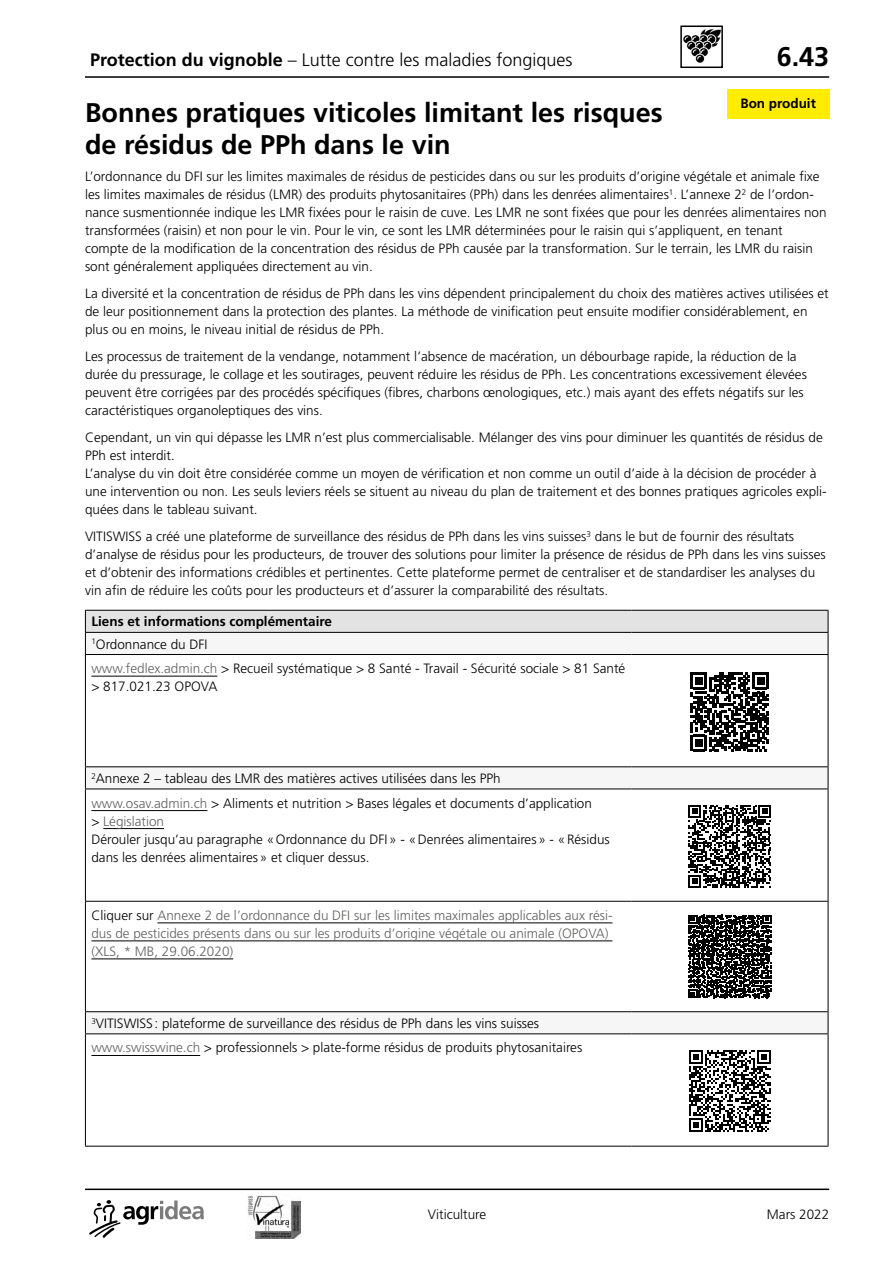
<style>
.page{position:relative;width:893px;height:1263px;background:#fff}
.page>*{position:absolute;margin:0;border:0;box-sizing:border-box;transform-origin:0 0}
.t1{font:700 27px/31.5px "Frutiger LT Pro";color:#000}
.t2{font:300 18px "Frutiger LT Pro";color:#000}
.t3{font:300 13.5px/18px "Frutiger LT Pro";color:#000}
.t4{font:300 13.5px/18px "Frutiger LT Pro";color:#626261}
.t5{font:700 13.5px/22.2px "Frutiger LT Pro";color:#000}
.s1{font-weight:700}
.s2{font-weight:300}
.s3{color:#626261}
.s4{color:#000}
</style>
<div class="page">
<hr style="left:85px;top:76px;width:744px;height:2px;background:#000">
<img style="left:683px;top:29px;width:37px;height:34px">
<div style="left:680px;top:26px;width:43px;height:42px;border:2px solid #000"></div>
<hr style="left:85px;top:1188px;width:744px;height:2px;background:#000">
<svg style="left:89px;top:1200px;width:115px;height:37px"></svg>
<div style="left:85px;top:610px;width:743px;height:22px;background:#e3e3e3"></div>
<svg style="left:86px;top:633px;width:742px;height:400px"></svg>
<hr style="left:85px;top:610px;width:546px;height:1px;background:#000">
<hr style="left:631px;top:610px;width:197px;height:1px;background:#000">
<hr style="left:85px;top:632px;width:546px;height:1px;background:#000">
<svg style="left:85px;top:611px;width:1px;height:43px"></svg>
<hr style="left:631px;top:632px;width:197px;height:1px;background:#000">
<svg style="left:828px;top:611px;width:1px;height:43px"></svg>
<hr style="left:85px;top:654px;width:546px;height:1px;background:#000">
<hr style="left:85px;top:655px;width:1px;height:111px;background:#000">
<hr style="left:631px;top:654px;width:197px;height:1px;background:#000">
<hr style="left:828px;top:655px;width:1px;height:111px;background:#000">
<hr style="left:85px;top:766px;width:546px;height:1px;background:#000">
<svg style="left:85px;top:767px;width:1px;height:21px"></svg>
<hr style="left:631px;top:766px;width:197px;height:1px;background:#000">
<svg style="left:828px;top:767px;width:1px;height:21px"></svg>
<hr style="left:85px;top:788px;width:546px;height:1px;background:#000">
<hr style="left:85px;top:789px;width:1px;height:112px;background:#000">
<hr style="left:631px;top:788px;width:197px;height:1px;background:#000">
<hr style="left:828px;top:789px;width:1px;height:112px;background:#000">
<hr style="left:85px;top:901px;width:546px;height:1px;background:#000">
<hr style="left:85px;top:902px;width:1px;height:109px;background:#000">
<hr style="left:631px;top:901px;width:197px;height:1px;background:#000">
<hr style="left:828px;top:902px;width:1px;height:109px;background:#000">
<hr style="left:85px;top:1011px;width:546px;height:1px;background:#000">
<svg style="left:85px;top:1012px;width:1px;height:21px"></svg>
<hr style="left:631px;top:1011px;width:197px;height:1px;background:#000">
<svg style="left:828px;top:1012px;width:1px;height:21px"></svg>
<hr style="left:85px;top:1033px;width:546px;height:1px;background:#000">
<hr style="left:85px;top:1034px;width:1px;height:112px;background:#000">
<hr style="left:631px;top:1033px;width:197px;height:1px;background:#000">
<hr style="left:828px;top:1034px;width:1px;height:112px;background:#000">
<hr style="left:85px;top:1146px;width:546px;height:1px;background:#000">
<hr style="left:631px;top:1146px;width:197px;height:1px;background:#000">
<hr style="left:91px;top:676px;width:126px;height:1px;background:#000">
<svg style="left:690px;top:672px;width:79px;height:79px"></svg>
<hr style="left:91px;top:810px;width:116px;height:1px;background:#000">
<hr style="left:103px;top:828px;width:61px;height:1px;background:#000">
<svg style="left:688px;top:805px;width:83px;height:83px"></svg>
<hr style="left:157px;top:922px;width:455px;height:1px;background:#000">
<hr style="left:91px;top:940px;width:521px;height:1px;background:#000">
<hr style="left:91px;top:958px;width:142px;height:1px;background:#000">
<svg style="left:688px;top:915px;width:83px;height:83px"></svg>
<hr style="left:91px;top:1055px;width:109px;height:1px;background:#000">
<svg style="left:689px;top:1050px;width:82px;height:82px"></svg>
<img style="left:247px;top:1195px;width:54px;height:43px">
<div style="left:727px;top:89px;width:102px;height:30px;background:#ffec00"></div>
<h2 class="t2" style="left:90px;top:49px;width:484px"><span class="s1">Protection du vignoble</span> – Lutte contre les maladies fongiques</h2>
<h1 class="t1" style="left:777px;top:41px;width:54px">6.43</h1>
<p class="t5" style="left:740px;top:92px;width:77px">Bon produit</p>
<h1 class="t1" style="left:85px;top:97px;width:579px">Bonnes pratiques viticoles limitant les risques de résidus de PPh dans le vin</h1>
<p class="t3" style="left:85px;top:167px;width:743px">L’ordonnance du DFI sur les limites maximales de résidus de pesticides dans ou sur les produits d’origine végétale et animale fixe les limites maximales de résidus (LMR) des produits phytosanitaires (PPh) dans les denrées alimentaires<sup>1</sup>. L’annexe 2<sup>2</sup> de l’ordon&shy;nance susmentionnée indique les LMR fixées pour le raisin de cuve. Les LMR ne sont fixées que pour les denrées alimentaires non transformées (raisin) et non pour le vin. Pour le vin, ce sont les LMR déterminées pour le raisin qui s’appliquent, en tenant compte de la modification de la concentration des résidus de PPh causée par la transformation. Sur le terrain, les LMR du raisin sont généralement appliquées directement au vin.</p>
<p class="t3" style="left:85px;top:284px;width:745px">La diversité et la concentration de résidus de PPh dans les vins dépendent principalement du choix des matières actives utilisées et de leur positionnement dans la protection des plantes. La méthode de vinification peut ensuite modifier considérablement, en plus ou en moins, le niveau initial de résidus de PPh.</p>
<p class="t3" style="left:85px;top:347px;width:723px">Les processus de traitement de la vendange, notamment l’absence de macération, un débourbage rapide, la réduction de la durée du pressurage, le collage et les soutirages, peuvent réduire les résidus de PPh. Les concentrations excessivement élevées peuvent être corrigées par des procédés spécifiques (fibres, charbons œnologiques, etc.) mais ayant des effets négatifs sur les caractéristiques organoleptiques des vins.</p>
<p class="t3" style="left:85px;top:428px;width:743px">Cependant, un vin qui dépasse les LMR n’est plus commercialisable. Mélanger des vins pour diminuer les quantités de résidus de PPh est interdit.<br>L’analyse du vin doit être considérée comme un moyen de vérification et non comme un outil d’aide à la décision de procéder à une intervention ou non. Les seuls leviers réels se situent au niveau du plan de traitement et des bonnes pratiques agricoles expli&shy;quées dans le tableau suivant.</p>
<p class="t3" style="left:85px;top:527px;width:742px">VITISWISS a créé une plateforme de surveillance des résidus de PPh dans les vins suisses<sup>3</sup> dans le but de fournir des résultats d’analyse de résidus pour les producteurs, de trouver des solutions pour limiter la présence de résidus de PPh dans les vins suisses et d’obtenir des informations crédibles et pertinentes. Cette plateforme permet de centraliser et de standardiser les analyses du vin afin de réduire les coûts pour les producteurs et d’assurer la comparabilité des résultats.</p>
<p class="t5" style="left:91px;top:611px;width:242px">Liens et informations complémentaire<br><sup>1</sup><span class="s2">Ordonnance du DFI</span></p>
<p class="t3" style="left:91px;top:659px;width:535px"><span class="s3">www.fedlex.admin.ch</span> &gt; Recueil systématique &gt; 8 Santé - Travail - Sécurité sociale &gt; 81 Santé &gt; 817.021.23 OPOVA</p>
<p class="t3" style="left:91px;top:766px;width:502px;line-height:24.6px"><sup>2</sup>Annexe 2 – tableau des LMR des matières actives utilisées dans les PPh <span class="s3">www.osav.admin.ch</span> &gt; Aliments et nutrition &gt; Bases légales et documents d’application</p>
<p class="t3" style="left:91px;top:812px;width:520px">&gt; <span class="s3">Législation<br></span>Dérouler jusqu’au paragraphe «Ordonnance du DFI» - «Denrées alimentaires» - «Résidus dans les denrées alimentaires» et cliquer dessus.</p>
<p class="t4" style="left:91px;top:906px;width:523px"><span class="s4">Cliquer sur</span> Annexe 2 de l’ordonnance du DFI sur les limites maximales applicables aux rési&shy;dus de pesticides présents dans ou sur les produits d’origine végétale ou animale (OPOVA) (XLS, * MB, 29.06.2020)</p>
<p class="t3" style="left:91px;top:1011px;width:492px;line-height:24.6px"><sup>3</sup>VITISWISS : plateforme de surveillance des résidus de PPh dans les vins suisses <span class="s3">www.swisswine.ch</span> &gt; professionnels &gt; plate-forme résidus de produits phytosanitaires</p>
<p class="t3" style="left:428px;top:1205px;width:60px">Viticulture</p>
<p class="t3" style="left:767px;top:1205px;width:64px">Mars 2022</p>
</div>
